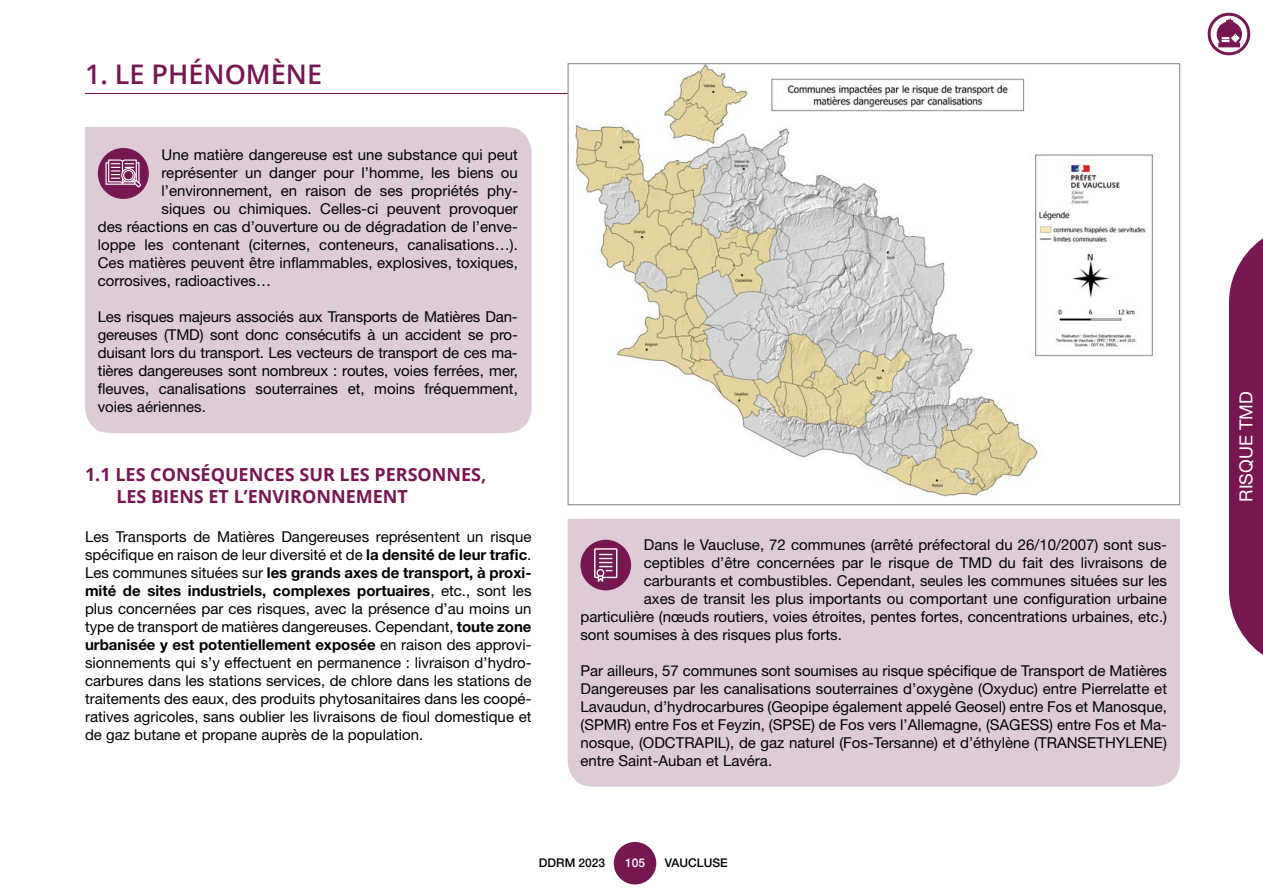
<style>
.page{position:relative;width:1263px;height:893px;background:#fff}
.page>*{position:absolute;margin:0;border:0;box-sizing:border-box;transform-origin:0 0}
.t1{font:600 27px "Open Sans";color:#761752}
.t2{font:700 18px/21.6px "Open Sans";color:#761752}
.t3{font:18px "Helvetica Neue LT Std";color:#fff}
.t4{font:15px/18px "Helvetica Neue LT Std";color:#000;text-align:justify}
.t5{font:500 12px "Helvetica Neue LT Std";color:#000}
.t6{font:500 12px "Helvetica Neue LT Std";color:#fff}
.s1{font-weight:700}
</style>
<div class="page">
<div style="left:614px;top:842px;width:42px;height:42px;background:#761752;border-radius:50%"></div>
<svg style="left:1229px;top:238px;width:34px;height:417px"></svg>
<svg style="left:1208px;top:13px;width:42px;height:42px"></svg>
<hr style="left:85px;top:93px;width:1093px;height:1px;background:#761752">
<div style="left:85px;top:127px;width:446px;height:306px;background:#ddcbd7"></div>
<div style="left:98px;top:148px;width:51px;height:51px;background:#761752;border-radius:50%"></div>
<svg style="left:105px;top:159px;width:36px;height:29px"></svg>
<img style="left:570px;top:66px;width:608px;height:430px">
<div style="left:568px;top:519px;width:612px;height:268px;background:#ddcbd7"></div>
<div style="left:580px;top:540px;width:51px;height:50px;background:#761752;border-radius:50%"></div>
<svg style="left:594px;top:548px;width:23px;height:34px"></svg>
<h1 class="t1" style="left:85px;top:56px;width:239px">1. LE PHÉNOMÈNE</h1>
<p class="t4" style="left:162px;top:146px;width:358px">Une matière dangereuse est une substance qui peut</p>
<p class="t4" style="left:162px;top:164px;width:358px">représenter un danger pour l’homme, les biens ou</p>
<p class="t4" style="left:162px;top:182px;width:358px">l’environnement, en raison de ses propriétés phy-</p>
<p class="t4" style="left:162px;top:200px;width:358px">siques ou chimiques. Celles-ci peuvent provoquer</p>
<p class="t4" style="left:98px;top:218px;width:422px">des réactions en cas d’ouverture ou de dégradation de l’enve-</p>
<p class="t4" style="left:98px;top:236px;width:421px">loppe les contenant (citernes, conteneurs, canalisations…).</p>
<p class="t4" style="left:98px;top:254px;width:422px">Ces matières peuvent être inflammables, explosives, toxiques,</p>
<p class="t4" style="left:98px;top:272px;width:175px">corrosives, radioactives…</p>
<p class="t4" style="left:98px;top:308px;width:422px">Les risques majeurs associés aux Transports de Matières Dan&shy;gereuses (TMD) sont donc consécutifs à un accident se pro&shy;duisant lors du transport. Les vecteurs de transport de ces ma&shy;tières dangereuses sont nombreux : routes, voies ferrées, mer, fleuves, canalisations souterraines et, moins fréquemment, voies aériennes.</p>
<p class="t2" style="left:116px;top:463px;width:372px;text-indent:-31px">1.1 LES CONSÉQUENCES SUR LES PERSONNES,<br>LES BIENS ET L’ENVIRONNEMENT</p>
<p class="t4" style="left:85px;top:528px;width:448px">Les Transports de Matières Dangereuses représentent un risque spécifique en raison de leur diversité et de <span class="s1">la densité de leur trafic</span>.<br>Les communes situées sur <span class="s1">les grands axes de transport, à proxi&shy;mité de sites industriels, complexes portuaires</span>, etc., sont les plus concernées par ces risques, avec la présence d’au moins un type de transport de matières dangereuses. Cependant, <span class="s1">toute zone urbanisée y est potentiellement exposée</span> en raison des approvi&shy;sionnements qui s’y effectuent en permanence : livraison d’hydro&shy;carbures dans les stations services, de chlore dans les stations de traitements des eaux, des produits phytosanitaires dans les coopé&shy;ratives agricoles, sans oublier les livraisons de fioul domestique et de gaz butane et propane auprès de la population.</p>
<p class="t4" style="left:644px;top:535px;width:525px">Dans le Vaucluse, 72 communes (arrêté préfectoral du 26/10/2007) sont sus-</p>
<p class="t4" style="left:644px;top:553px;width:525px">ceptibles d’être concernées par le risque de TMD du fait des livraisons de</p>
<p class="t4" style="left:644px;top:571px;width:525px">carburants et combustibles. Cependant, seules les communes situées sur les</p>
<p class="t4" style="left:644px;top:589px;width:525px">axes de transit les plus importants ou comportant une configuration urbaine</p>
<p class="t4" style="left:580px;top:607px;width:588px">particulière (nœuds routiers, voies étroites, pentes fortes, concentrations urbaines, etc.)</p>
<p class="t4" style="left:580px;top:625px;width:263px">sont soumises à des risques plus forts.</p>
<p class="t4" style="left:580px;top:661px;width:588px">Par ailleurs, 57 communes sont soumises au risque spécifique de Transport de Matières Dangereuses par les canalisations souterraines d’oxygène (Oxyduc) entre Pierrelatte et Lavaudun, d’hydrocarbures (Geopipe également appelé Geosel) entre Fos et Manosque, (SPMR) entre Fos et Feyzin, (SPSE) de Fos vers l’Allemagne, (SAGESS) entre Fos et Ma&shy;nosque, (ODCTRAPIL), de gaz naturel (Fos-Tersanne) et d’éthylène (TRANSETHYLENE) entre Saint-Auban et Lavéra.</p>
<p class="t5" style="left:539px;top:855px;width:68px">DDRM 2023</p>
<p class="t6" style="left:625px;top:855px;width:22px">105</p>
<p class="t5" style="left:665px;top:856px;width:64px">VAUCLUSE</p>
<p class="t3" style="left:1235px;top:501px;width:112px;rotate:-90deg">RISQUE TMD</p>
</div>
